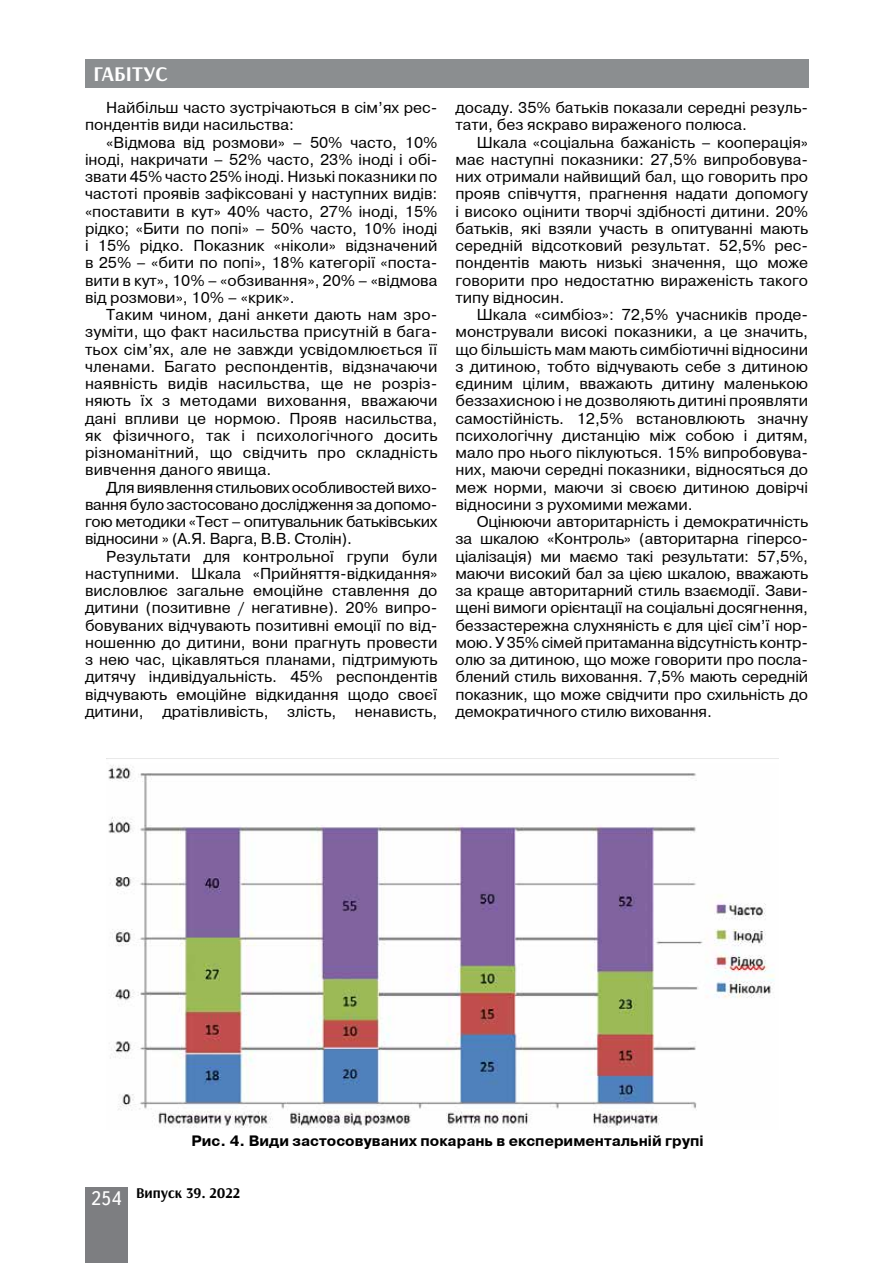
<style>
.page{position:relative;width:893px;height:1263px;background:#fff}
.page>*{position:absolute;margin:0;border:0;box-sizing:border-box;transform-origin:0 0}
.t1{font:21px "Times New Roman";color:#000}
.t2{font:700 21px "Arsenal";color:#fff}
.t3{font:15.75px/17.2px "Pragmatica C";color:#000;text-align:justify}
.t4{font:700 15px "Pragmatica C";color:#000}
.t5{font:700 15px "Arsenal";color:#000}
.s1{font-family:"Ukrainian Text";font-weight:400;font-size:19.5px;color:#fff}
</style>
<div class="page">
<div style="left:85px;top:59px;width:723px;height:29px;background:#8b8e90"></div>
<div style="left:85px;top:1186px;width:43px;height:76px;background:#7d7e81"></div>
<img style="left:108px;top:765px;width:667px;height:363px">
<h1 class="t2" style="left:94px;top:61px;width:76px">ГАБІТУС</h1>
<p class="t3" style="left:85px;top:99px;width:354px;text-indent:21px">Найбільш часто зустрічаються в сім’ях рес&shy;пондентів види насильства:</p>
<p class="t3" style="left:85px;top:134px;width:354px;text-indent:21px">«Відмова від розмови» – 50% часто, 10% іноді, накричати – 52% часто, 23% іноді і обі&shy;звати 45% часто 25% іноді. Низькі показники по частоті проявів зафіксовані у наступних видів: «поставити в кут» 40% часто, 27% іноді, 15% рідко; «Бити по попі» – 50% часто, 10% іноді і 15% рідко. Показник «ніколи» відзначений в 25% – «бити по попі», 18% категорії «поста&shy;вити в кут», 10% – «обзивання», 20% – «відмова від розмови», 10% – «крик».</p>
<p class="t3" style="left:85px;top:306px;width:354px;text-indent:21px">Таким чином, дані анкети дають нам зро&shy;зуміти, що факт насильства присутній в бага&shy;тьох сім’ях, але не завжди усвідомлюється її членами. Багато респондентів, відзначаючи наявність видів насильства, ще не розріз&shy;няють їх з методами виховання, вважаючи дані впливи це нормою. Прояв насильства, як фізичного, так і психологічного досить різноманітний, що свідчить про складність вивчення даного явища.</p>
<p class="t3" style="left:85px;top:479px;width:354px;text-indent:21px">Для виявлення стильових особливостей вихо&shy;вання було застосовано дослідження за допомо&shy;гою методики «Тест – опитувальник батьківських відносини » (А.Я. Варга, В.В. Столін).</p>
<p class="t3" style="left:85px;top:548px;width:354px;text-indent:21px">Результати для контрольної групи були наступними. Шкала «Прийняття-відкидання» висловлює загальне емоційне ставлення до дитини (позитивне / негативне). 20% випро&shy;бовуваних відчувають позитивні емоції по від&shy;ношенню до дитини, вони прагнуть провести з нею час, цікавляться планами, підтримують дитячу індивідуальність. 45% респондентів відчувають емоційне відкидання щодо своєї дитини, дратівливість, злість, ненависть,</p>
<p class="t3" style="left:455px;top:99px;width:354px">досаду. 35% батьків показали середні резуль&shy;тати, без яскраво вираженого полюса.</p>
<p class="t3" style="left:455px;top:134px;width:354px;text-indent:21px">Шкала «соціальна бажаність – кооперація» має наступні показники: 27,5% випробовува&shy;них отримали найвищий бал, що говорить про прояв співчуття, прагнення надати допомогу і високо оцінити творчі здібності дитини. 20% батьків, які взяли участь в опитуванні мають середній відсотковий результат. 52,5% рес&shy;пондентів мають низькі значення, що може говорити про недостатню вираженість такого типу відносин.</p>
<p class="t3" style="left:455px;top:306px;width:354px;text-indent:21px">Шкала «симбіоз»: 72,5% учасників проде&shy;монстрували високі показники, а це значить, що більшість мам мають симбіотичні відносини з дитиною, тобто відчувають себе з дитиною єдиним цілим, вважають дитину маленькою беззахисною і не дозволяють дитині проявляти самостійність. 12,5% встановлюють значну психологічну дистанцію між собою і дитям, мало про нього піклуються. 15% випробовува&shy;них, маючи середні показники, відносяться до меж норми, маючи зі своєю дитиною довірчі відносини з рухомими межами.</p>
<p class="t3" style="left:455px;top:513px;width:354px;text-indent:21px">Оцінюючи авторитарність і демократичність за шкалою «Контроль» (авторитарна гіперсо&shy;ціалізація) ми маємо такі результати: 57,5%, маючи високий бал за цією шкалою, вважають за краще авторитарний стиль взаємодії. Зави&shy;щені вимоги орієнтації на соціальні досягнення, беззастережна слухняність є для цієї сім’ї нор&shy;мою. У 35% сімей притаманна відсутність контр&shy;олю за дитиною, що може говорити про посла&shy;блений стиль виховання. 7,5% мають середній показник, що може свідчити про схильність до демократичного стилю виховання.</p>
<h1 class="t1" style="left:101px;top:673px;width:689px">«ніколи» відзначений в 25% – «бити по попі», 18% категорії «поставити в</h1>
<p class="t4" style="left:191px;top:1132px;width:514px">Рис. 4. Види застосовуваних покарань в експериментальній групі</p>
<p class="t5" style="left:91px;top:1183px;width:151px"><span class="s1">254</span> Випуск 39. 2022</p>
</div>
